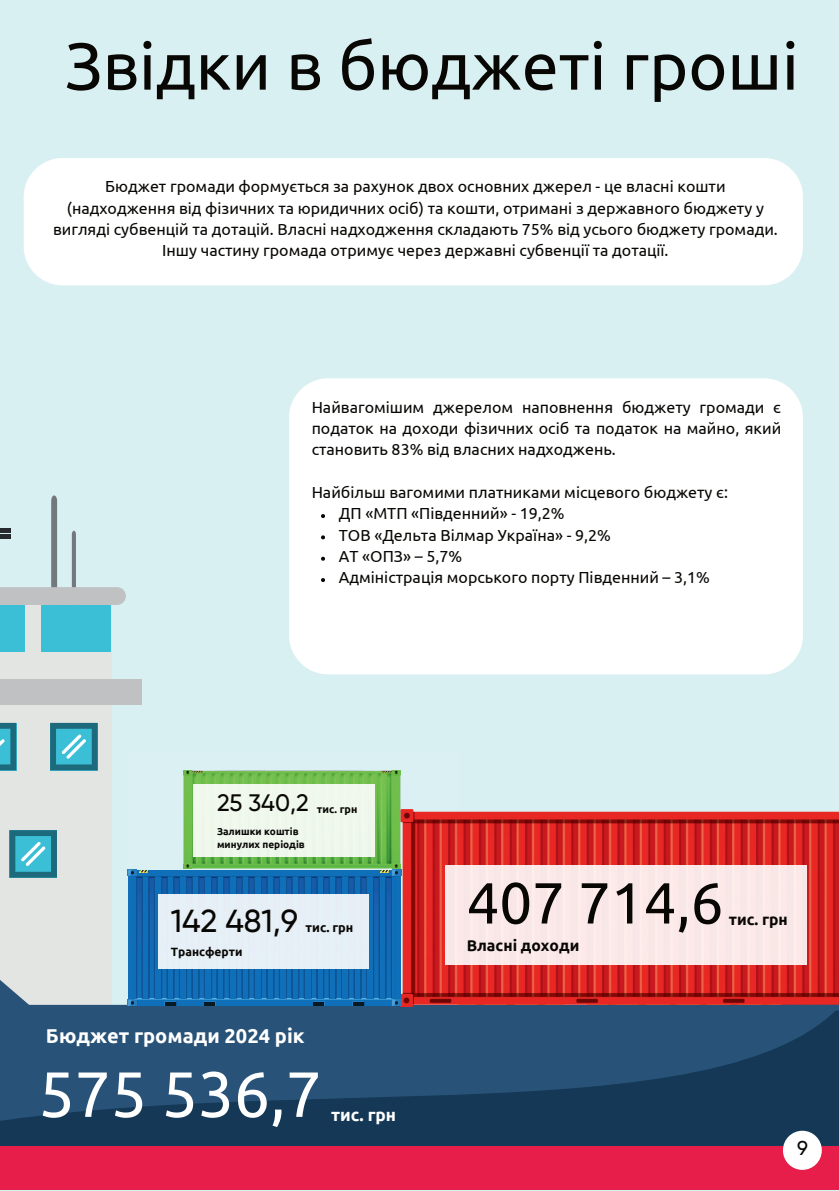
<style>
.page{position:relative;width:839px;height:1191px;background:#fff}
.page>*{position:absolute;margin:0;border:0;box-sizing:border-box;transform-origin:0 0}
.t1{font:66.2px "Ubuntu";color:#080704}
.t2{font:64px "Ubuntu";color:#fff}
.t3{font:58px "Ubuntu";color:#080704}
.t4{font:500 31.8px "Gilroy";color:#080704}
.t5{font:500 23.8px "Gilroy";color:#080704}
.t6{font:700 20px "Ubuntu";color:#fff}
.t7{font:500 20px "Gilroy";color:#080704}
.t8{font:700 17.2px "Ubuntu";color:#fff}
.t9{font:16px/21.4px "Ubuntu";color:#080704;text-align:justify}
.t10{font:700 15.6px "Ubuntu";color:#080704}
.t11{font:700 12.6px "Ubuntu";color:#080704}
.t12{font:700 12px "Ubuntu";color:#080704}
.t13{font:700 10.6px "Ubuntu";color:#080704}
.t14{font:700 10px/13.4px "Ubuntu";color:#080704}
</style>
<div class="page">
<div style="left:0;top:0;width:838px;height:1191px;background:#d9f0f3"></div>
<div style="left:24px;top:158px;width:778px;height:127px;background:#fff;border-radius:39px"></div>
<div style="left:0;top:605px;width:111px;height:423px;background:#e3e5e3"></div>
<div style="left:0;top:679px;width:142px;height:25px;background:#c0c1c3"></div>
<svg style="left:0;top:723px;width:16px;height:47px"></svg>
<svg style="left:50px;top:723px;width:48px;height:47px;background:#3c9fb2"></svg>
<svg style="left:9px;top:830px;width:48px;height:48px;background:#3c9fb2"></svg>
<div style="left:0;top:605px;width:25px;height:46px;background:#3bbfd6"></div>
<div style="left:41px;top:605px;width:70px;height:46px;background:#3bbfd6"></div>
<svg style="left:0;top:495px;width:126px;height:115px"></svg>
<div style="left:289px;top:378px;width:513px;height:296px;background:#fff;border-radius:39px"></div>
<img style="left:400px;top:809px;width:438px;height:149px">
<div style="left:445px;top:865px;width:361px;height:100px;background:#fce8e8"></div>
<div style="left:128px;top:870px;width:273px;height:136px;background:#0f70b9"></div>
<div style="left:136px;top:877px;width:7px;height:122px;background:#135ba4"></div>
<img style="left:137px;top:896px;width:4px;height:62px">
<div style="left:149px;top:877px;width:6px;height:122px;background:#0e5395"></div>
<img style="left:150px;top:878px;width:4px;height:80px">
<div style="left:161px;top:877px;width:6px;height:122px;background:#0e5395"></div>
<img style="left:162px;top:878px;width:4px;height:16px">
<div style="left:174px;top:877px;width:6px;height:122px;background:#0e5395"></div>
<img style="left:175px;top:878px;width:4px;height:16px">
<div style="left:186px;top:877px;width:6px;height:122px;background:#0e5395"></div>
<img style="left:187px;top:878px;width:4px;height:16px">
<div style="left:286px;top:877px;width:6px;height:122px;background:#0e5395"></div>
<img style="left:287px;top:878px;width:4px;height:16px">
<div style="left:298px;top:877px;width:7px;height:122px;background:#1559a2"></div>
<div style="left:311px;top:877px;width:6px;height:122px;background:#0e5395"></div>
<img style="left:312px;top:878px;width:4px;height:16px">
<div style="left:323px;top:877px;width:6px;height:122px;background:#0e5395"></div>
<img style="left:324px;top:878px;width:4px;height:16px">
<div style="left:336px;top:877px;width:6px;height:122px;background:#0e5395"></div>
<img style="left:337px;top:878px;width:4px;height:16px">
<div style="left:348px;top:877px;width:6px;height:122px;background:#0e5395"></div>
<img style="left:349px;top:878px;width:4px;height:16px">
<div style="left:361px;top:877px;width:6px;height:122px;background:#0e5395"></div>
<img style="left:362px;top:878px;width:4px;height:16px">
<div style="left:373px;top:877px;width:6px;height:122px;background:#0e5395"></div>
<img style="left:374px;top:878px;width:4px;height:80px">
<div style="left:385px;top:877px;width:7px;height:122px;background:#0e5395"></div>
<img style="left:386px;top:878px;width:5px;height:80px">
<div style="left:236px;top:877px;width:6px;height:122px;background:#0e5395"></div>
<img style="left:237px;top:878px;width:4px;height:16px">
<div style="left:248px;top:877px;width:7px;height:122px;background:#12569d"></div>
<img style="left:250px;top:878px;width:4px;height:16px">
<div style="left:261px;top:877px;width:6px;height:122px;background:#0e5395"></div>
<img style="left:262px;top:878px;width:4px;height:16px">
<div style="left:273px;top:877px;width:7px;height:122px;background:#11569d"></div>
<img style="left:275px;top:878px;width:4px;height:16px">
<div style="left:199px;top:877px;width:6px;height:122px;background:#0e5395"></div>
<img style="left:200px;top:878px;width:4px;height:16px">
<div style="left:211px;top:877px;width:6px;height:122px;background:#0e5395"></div>
<img style="left:212px;top:878px;width:4px;height:16px">
<div style="left:223px;top:877px;width:7px;height:122px;background:#12569d"></div>
<img style="left:225px;top:878px;width:4px;height:16px">
<svg style="left:128px;top:870px;width:273px;height:8px"></svg>
<svg style="left:0;top:958px;width:838px;height:232px;background:#5e4666"></svg>
<hr style="left:394px;top:876px;width:1px;height:124px;background:#0c6eb7">
<hr style="left:134px;top:876px;width:1px;height:124px;background:#0c6eb7">
<div style="left:158px;top:894px;width:210px;height:75px;background:#e6eff7"></div>
<img style="left:184px;top:771px;width:216px;height:97px">
<svg style="left:321px;top:514px;width:4px;height:4px"></svg>
<svg style="left:321px;top:535px;width:4px;height:4px"></svg>
<svg style="left:321px;top:557px;width:4px;height:4px"></svg>
<svg style="left:321px;top:578px;width:4px;height:4px"></svg>
<div style="left:194px;top:785px;width:181px;height:72px;background:#f0f8ec"></div>
<h1 class="t1" style="left:65px;top:26px;width:735px">Звідки в бюджеті гроші</h1>
<p class="t9" style="left:53px;top:176px;width:726px;text-align:center">Бюджет громади формується за рахунок двох основних джерел - це власні кошти (надходження від фізичних та юридичних осіб) та кошти, отримані з державного бюджету у вигляді субвенцій та дотацій. Власні надходження складають 75% від усього бюджету громади.<br>Іншу частину громада отримує через державні субвенції та дотації.</p>
<p class="t9" style="left:312px;top:396px;width:471px">Найвагомішим джерелом наповнення бюджету громади є податок на доходи фізичних осіб та податок на майно, який становить 83% від власних надходжень.</p>
<p class="t9" style="left:339px;top:481px;width:391px;text-align:left;text-indent:-27px">Найбільш вагомими платниками місцевого бюджету є:<br>ДП «МТП «Південний» - 19,2%<br>ТОВ «Дельта Вілмар Україна» - 9,2%<br>АТ «ОПЗ» – 5,7%<br>Адміністрація морського порту Південний – 3,1%</p>
<h3 class="t5" style="left:217px;top:788px;width:93px">25 340,2</h3>
<p class="t14" style="left:217px;top:824px;width:89px">Залишки коштів минулих періодів</p>
<p class="t13" style="left:317px;top:802px;width:42px">тис. грн</p>
<h3 class="t4" style="left:171px;top:901px;width:129px">142 481,9</h3>
<p class="t12" style="left:171px;top:945px;width:73px">Трансферти</p>
<p class="t11" style="left:305px;top:920px;width:49px">тис. грн</p>
<p class="t6" style="left:46px;top:1024px;width:260px">Бюджет громади 2024 рік</p>
<h2 class="t2" style="left:39px;top:1055px;width:285px">575 536,7</h2>
<p class="t8" style="left:331px;top:1104px;width:67px">тис. грн</p>
<h3 class="t3" style="left:466px;top:868px;width:258px">407 714,6</h3>
<p class="t10" style="left:466px;top:936px;width:114px">Власні доходи</p>
<p class="t10" style="left:728px;top:910px;width:60px">тис. грн</p>
<p class="t7" style="left:797px;top:1136px;width:12px">9</p>
</div>
